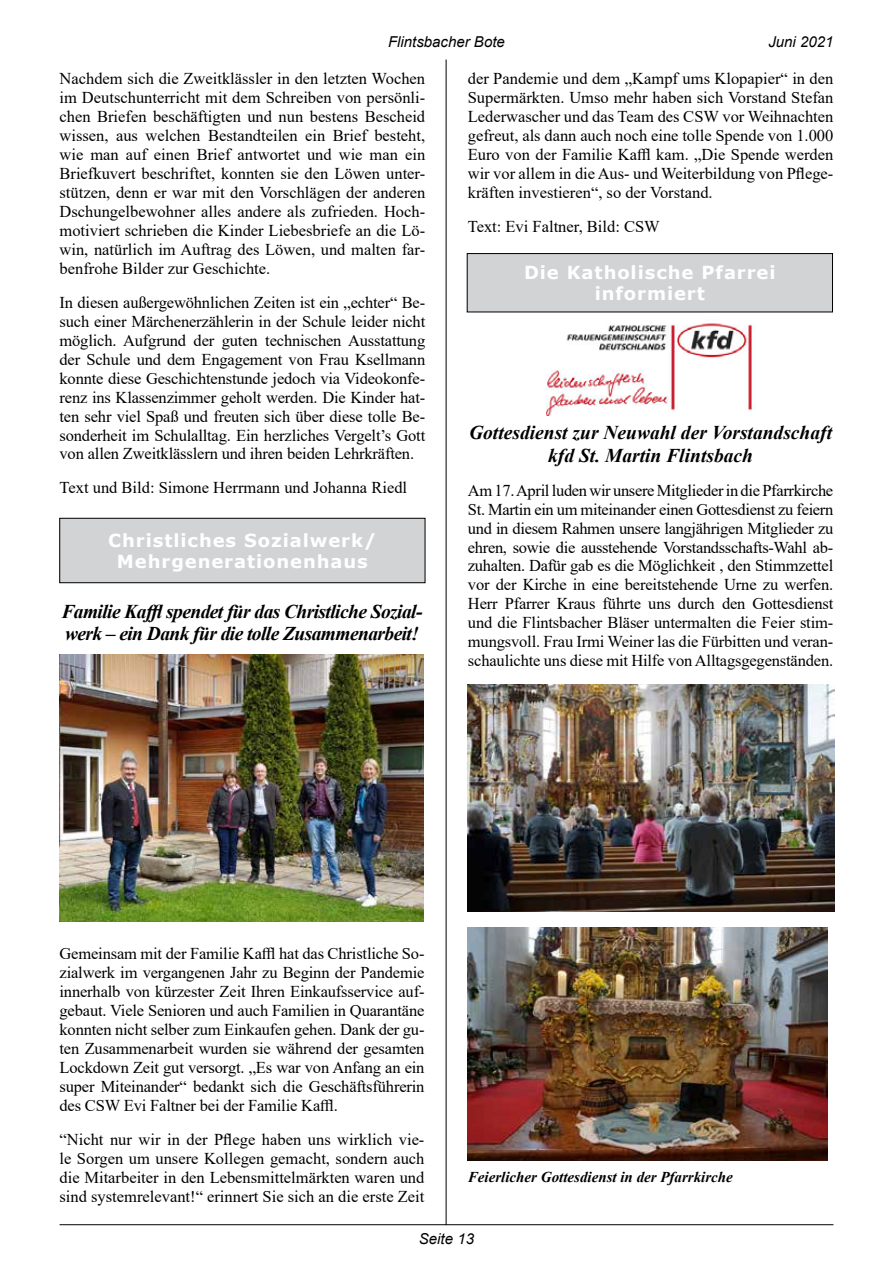
<style>
.page{position:relative;width:893px;height:1263px;background:#fff}
.page>*{position:absolute;margin:0;border:0;box-sizing:border-box;transform-origin:0 0}
.t1{font:italic 700 19.5px/22.5px "Times New Roman";letter-spacing:-.03em;color:#000}
.t2{font:italic 700 19.5px/22.5px "Times New Roman";color:#000;text-align:center}
.t3{font:700 18px/21.6px "Verdana";letter-spacing:.05em;color:#fff;text-align:center}
.t4{font:16.5px/18.9px "Times New Roman";color:#000;text-align:justify}
.t5{font:italic 700 15px "Times New Roman";color:#000}
.t6{font:italic 15px "Arial";color:#000}
</style>
<div class="page">
<hr style="left:60px;top:1224px;width:773px;height:1px;background:#000">
<hr style="left:446px;top:60px;width:1px;height:1165px;background:#000">
<img style="left:60px;top:655px;width:364px;height:266px">
<div style="left:60px;top:518px;width:365px;height:65px;background:#d1d3d4"></div>
<div style="left:60px;top:518px;width:365px;height:65px;border:1px solid #000"></div>
<div style="left:467px;top:254px;width:365px;height:58px;background:#d1d3d4"></div>
<div style="left:467px;top:253px;width:366px;height:59px;border:1px solid #000"></div>
<img style="left:546px;top:323px;width:209px;height:92px">
<img style="left:468px;top:927px;width:360px;height:234px">
<img style="left:468px;top:685px;width:367px;height:226px">
<p class="t6" style="left:388px;top:32px;width:118px">Flintsbacher Bote</p>
<p class="t6" style="left:768px;top:32px;width:67px">Juni 2021</p>
<p class="t4" style="left:60px;top:68px;width:367px">Nachdem sich die Zweitklässler in den letzten Wochen im Deutschunterricht mit dem Schreiben von persönli&shy;chen Briefen beschäftigten und nun bestens Bescheid wissen, aus welchen Bestandteilen ein Brief besteht, wie man auf einen Brief antwortet und wie man ein Briefkuvert beschriftet, konnten sie den Löwen unter&shy;stützen, denn er war mit den Vorschlägen der anderen Dschungelbewohner alles andere als zufrieden. Hoch&shy;motiviert schrieben die Kinder Liebesbriefe an die Lö&shy;win, natürlich im Auftrag des Löwen, und malten far&shy;benfrohe Bilder zur Geschichte.</p>
<p class="t4" style="left:60px;top:292px;width:367px">In diesen außergewöhnlichen Zeiten ist ein „echter“ Be&shy;such einer Märchenerzählerin in der Schule leider nicht möglich. Aufgrund der guten technischen Ausstattung der Schule und dem Engagement von Frau Ksellmann konnte diese Geschichtenstunde jedoch via Videokonfe&shy;renz ins Klassenzimmer geholt werden. Die Kinder hat&shy;ten sehr viel Spaß und freuten sich über diese tolle Be&shy;sonderheit im Schulalltag. Ein herzliches Vergelt’s Gott von allen Zweitklässlern und ihren beiden Lehrkräften.</p>
<p class="t4" style="left:60px;top:478px;width:349px">Text und Bild: Simone Herrmann und Johanna Riedl</p>
<p class="t3" style="left:108px;top:529px;width:270px">Christliches Sozialwerk/<br>Mehrgenerationenhaus</p>
<p class="t1" style="left:61px;top:599px;width:363px">Familie Kaffl spendet für das Christliche Sozial&shy;werk – ein Dank für die tolle Zusammenarbeit!</p>
<p class="t4" style="left:468px;top:68px;width:367px">der Pandemie und dem „Kampf ums Klopapier“ in den Supermärkten. Umso mehr haben sich Vorstand Stefan Lederwascher und das Team des CSW vor Weihnachten gefreut, als dann auch noch eine tolle Spende von 1.000<br>Euro von der Familie Kaffl kam. „Die Spende werden wir vor allem in die Aus- und Weiterbildung von Pflege&shy;kräften investieren“, so der Vorstand.</p>
<p class="t4" style="left:468px;top:216px;width:194px">Text: Evi Faltner, Bild: CSW</p>
<p class="t3" style="left:524px;top:261px;width:253px">Die Katholische Pfarrei informiert</p>
<p class="t2" style="left:469px;top:421px;width:364px">Gottesdienst zur Neuwahl der Vorstandschaft kfd St. Martin Flintsbach</p>
<p class="t4" style="left:468px;top:480px;width:367px">Am 17. April luden wir unsere Mitglieder in die Pfarrkirche St. Martin ein um miteinander einen Gottesdienst zu feiern und in diesem Rahmen unsere langjährigen Mitglieder zu ehren, sowie die ausstehende Vorstandsschafts-Wahl ab&shy;zuhalten. Dafür gab es die Möglichkeit , den Stimmzettel vor der Kirche in eine bereitstehende Urne zu werfen.<br>Herr Pfarrer Kraus führte uns durch den Gottesdienst und die Flintsbacher Bläser untermalten die Feier stim&shy;mungsvoll. Frau Irmi Weiner las die Fürbitten und veran&shy;schaulichte uns diese mit Hilfe von Alltagsgegenständen.</p>
<p class="t4" style="left:60px;top:943px;width:366px">Gemeinsam mit der Familie Kaffl hat das Christliche So&shy;zialwerk im vergangenen Jahr zu Beginn der Pandemie innerhalb von kürzester Zeit Ihren Einkaufsservice auf&shy;gebaut. Viele Senioren und auch Familien in Quarantäne konnten nicht selber zum Einkaufen gehen. Dank der gu&shy;ten Zusammenarbeit wurden sie während der gesamten Lockdown Zeit gut versorgt. „Es war von Anfang an ein super Miteinander“ bedankt sich die Geschäftsführerin des CSW Evi Faltner bei der Familie Kaffl.</p>
<p class="t4" style="left:60px;top:1129px;width:366px">“Nicht nur wir in der Pflege haben uns wirklich vie&shy;le Sorgen um unsere Kollegen gemacht, sondern auch die Mitarbeiter in den Lebensmittelmärkten waren und sind systemrelevant!“ erinnert Sie sich an die erste Zeit</p>
<p class="t5" style="left:468px;top:1166px;width:267px">Feierlicher Gottesdienst in der Pfarrkirche</p>
<p class="t6" style="left:419px;top:1229px;width:57px">Seite 13</p>
</div>
